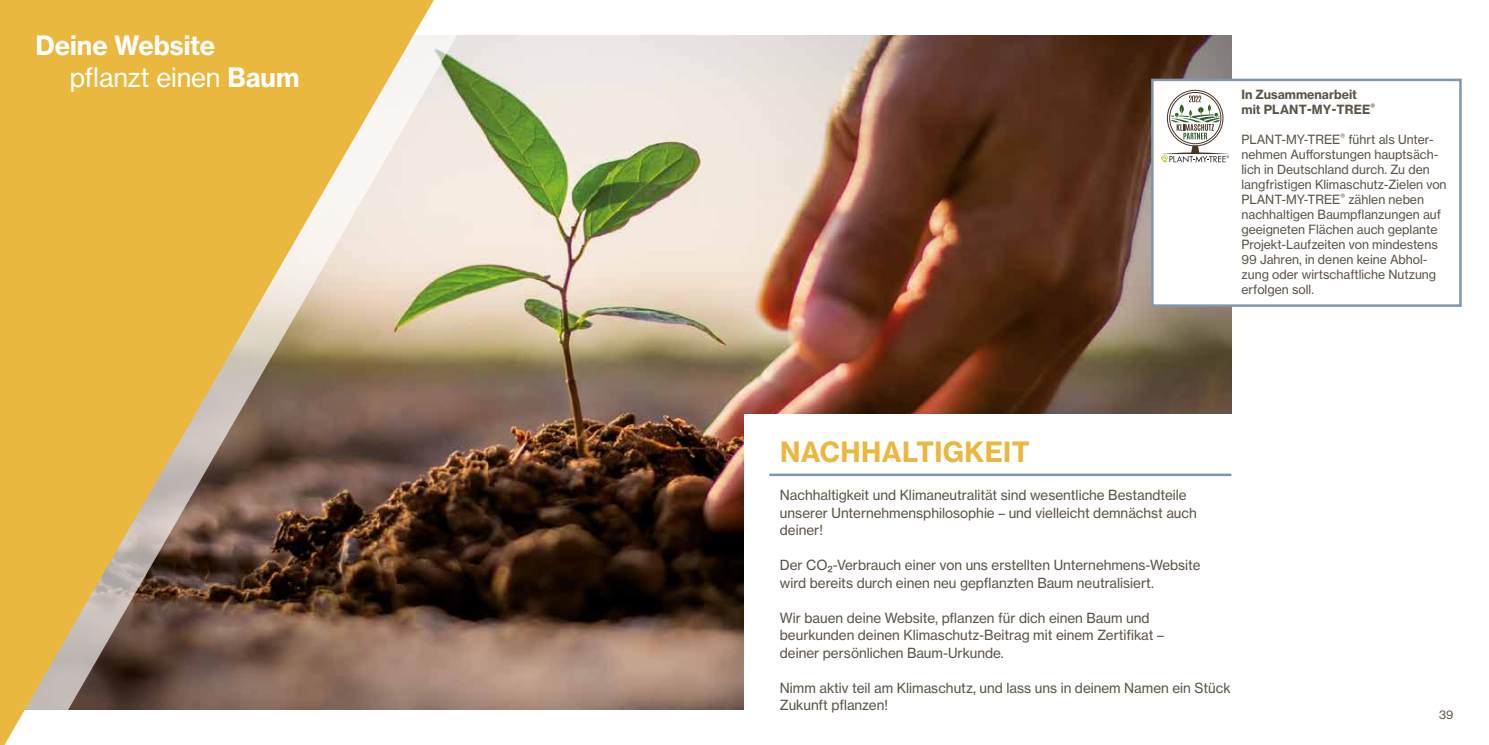
<style>
.page{position:relative;width:1489px;height:745px;background:#fff}
.page>*{position:absolute;margin:0;border:0;box-sizing:border-box;transform-origin:0 0}
.t1{font:27.5px "N Haas Grotesk TX Pro 75 Bd";letter-spacing:.015em;color:#eab83f}
.t2{font:26.25px "N Haas Grotesk TX Pro 55 Rg";letter-spacing:-.005em;color:#fff}
.t3{font:26.25px "N Haas Grotesk TX Pro 75 Bd";color:#fff}
.t4{font:13.75px/17.5px "N Haas Grotesk TX Pro 55 Rg";color:#5b5447}
.t5{font:12.5px/15px "N Haas Grotesk TX Pro 55 Rg";color:#5b5447}
.t6{font:12.5px/15px "N Haas Grotesk TX Pro 75 Bd";color:#5b5447}
.t7{font:11.25px "N Haas Grotesk TX Pro 55 Rg";color:#5b5447}
.s1{font-family:"N Haas Grotesk TX Pro 75 Bd"}
</style>
<div class="page">
<img style="left:598px;top:35px;width:633px;height:674px">
<img style="left:434px;top:35px;width:164px;height:675px">
<svg style="left:0;top:0;width:434px;height:744px;background:#c3a15d"></svg>
<div style="left:744px;top:414px;width:562px;height:311px;background:#fff"></div>
<hr style="left:769px;top:473px;width:462px;height:3px;background:#8196ad">
<div style="left:1151px;top:79px;width:310px;height:227px;background:#fff;border:2px solid #8196ad"></div>
<div style="left:1169px;top:92px;width:51px;height:52px;border:1px solid #4a3624;border-radius:50%"></div>
<div style="left:1166px;top:90px;width:57px;height:56px;border:1px solid #4a3624;border-radius:50%"></div>
<svg style="left:1161px;top:145px;width:67px;height:17px"></svg>
<svg style="left:1171px;top:95px;width:48px;height:44px"></svg>
<h2 class="t3" style="left:35px;top:29px;width:181px">Deine Website</h2>
<h2 class="t2" style="left:70px;top:61px;width:231px">pflanzt einen <span class="s1">Baum</span></h2>
<p class="t6" style="left:1241px;top:86px;width:135px">In Zusammenarbeit mit PLANT-MY-TREE<sup>®</sup></p>
<p class="t5" style="left:1241px;top:131px;width:207px">PLANT-MY-TREE<sup>®</sup> führt als Unter&shy;nehmen Aufforstungen hauptsäch&shy;lich in Deutschland durch. Zu den langfristigen Klimaschutz-Zielen von<br>PLANT-MY-TREE<sup>®</sup> zählen neben nachhaltigen Baumpflanzungen auf geeigneten Flächen auch geplante<br>Projekt-Laufzeiten von mindestens<br>99 Jahren, in denen keine Abhol&shy;zung oder wirtschaftliche Nutzung erfolgen soll.</p>
<h1 class="t1" style="left:780px;top:434px;width:251px">NACHHALTIGKEIT</h1>
<p class="t4" style="left:780px;top:486px;width:418px">Nachhaltigkeit und Klimaneutralität sind wesentliche Bestandteile unserer Unternehmensphilosophie – und vielleicht demnächst auch deiner!</p>
<p class="t4" style="left:780px;top:556px;width:422px">Der CO₂-Verbrauch einer von uns erstellten Unternehmens-Website wird bereits durch einen neu gepflanzten Baum neutralisiert.</p>
<p class="t4" style="left:780px;top:608px;width:385px">Wir bauen deine Website, pflanzen für dich einen Baum und beurkunden deinen Klimaschutz-Beitrag mit einem Zertifikat – deiner persönlichen Baum-Urkunde.</p>
<p class="t4" style="left:780px;top:678px;width:452px">Nimm aktiv teil am Klimaschutz, und lass uns in deinem Namen ein Stück<br>Zukunft pflanzen!</p>
<p class="t7" style="left:1438px;top:707px;width:16px">39</p>
</div>
